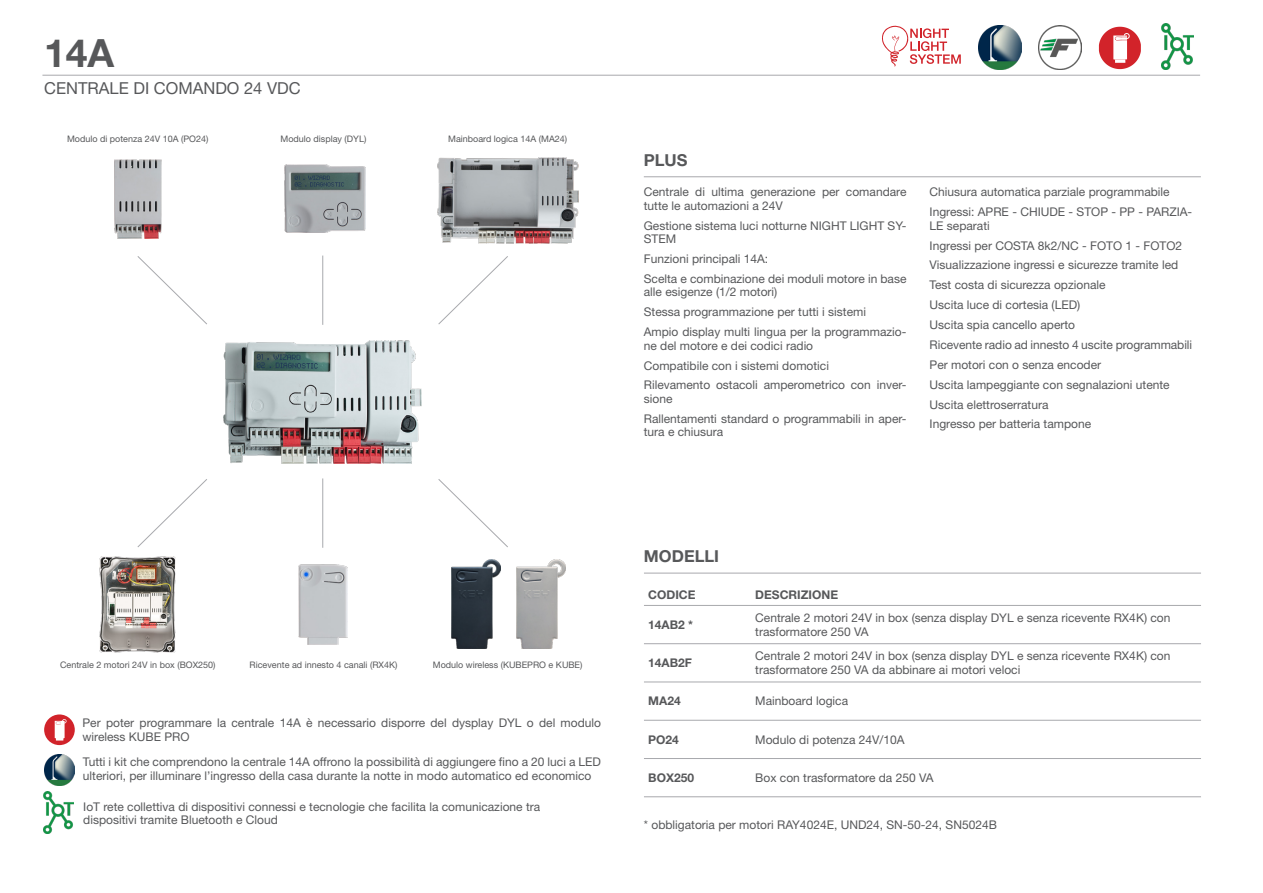
<style>
.page{position:relative;width:1263px;height:893px;background:#fff}
.page>*{position:absolute;margin:0;border:0;box-sizing:border-box;transform-origin:0 0}
.t1{font:700 39px "Helvetica Neue LT Std";color:#57585a}
.t2{font:16.5px "Helvetica Neue LT Std";color:#57585a}
.t3{font:700 16.5px "Helvetica Neue LT Std";color:#57585a}
.Stile_di_paragrafo_1{font:12px/13.5px "Helvetica Neue LT Std";color:#57585a}
.t4{font:700 12px "Helvetica Neue LT Std";color:#57585a}
.t5{font:9px "Helvetica Neue LT Std";color:#57585a}
</style>
<div class="page">
<hr style="left:644px;top:573px;width:557px;height:1px;background:#a8a9ad">
<hr style="left:644px;top:176px;width:557px;height:1px;background:#a8a9ad">
<img style="left:285px;top:165px;width:80px;height:68px">
<img style="left:115px;top:159px;width:46px;height:80px">
<img style="left:298px;top:565px;width:49px;height:79px">
<img style="left:451px;top:559px;width:49px;height:89px">
<img style="left:517px;top:559px;width:48px;height:89px">
<img style="left:100px;top:556px;width:76px;height:96px">
<img style="left:224px;top:341px;width:198px;height:122px">
<img style="left:437px;top:158px;width:142px;height:86px">
<svg style="left:137px;top:256px;width:70px;height:69px"></svg>
<svg style="left:137px;top:479px;width:70px;height:68px"></svg>
<svg style="left:438px;top:256px;width:70px;height:68px"></svg>
<svg style="left:438px;top:479px;width:70px;height:69px"></svg>
<hr style="left:322px;top:256px;width:1px;height:69px;background:#a8a9ad">
<hr style="left:322px;top:478px;width:1px;height:70px;background:#a8a9ad">
<div style="left:44px;top:714px;width:31px;height:31px;background:#d1232a;border-radius:50%"></div>
<svg style="left:55px;top:719px;width:12px;height:21px"></svg>
<img style="left:44px;top:754px;width:31px;height:31px">
<img style="left:1161px;top:23px;width:33px;height:46px">
<svg style="left:1099px;top:27px;width:42px;height:42px"></svg>
<img style="left:1038px;top:26px;width:43px;height:43px">
<img style="left:978px;top:26px;width:43px;height:43px">
<svg style="left:882px;top:26px;width:79px;height:41px"></svg>
<hr style="left:42px;top:75px;width:1158px;height:1px;background:#a8a9ad">
<img style="left:44px;top:791px;width:30px;height:43px">
<hr style="left:644px;top:605px;width:107px;height:1px;background:#a8a9ad">
<hr style="left:751px;top:605px;width:450px;height:1px;background:#a8a9ad">
<hr style="left:644px;top:643px;width:107px;height:1px;background:#a8a9ad">
<hr style="left:751px;top:643px;width:450px;height:1px;background:#a8a9ad">
<hr style="left:644px;top:682px;width:107px;height:1px;background:#a8a9ad">
<hr style="left:751px;top:682px;width:450px;height:1px;background:#a8a9ad">
<hr style="left:644px;top:720px;width:107px;height:1px;background:#a8a9ad">
<hr style="left:751px;top:720px;width:450px;height:1px;background:#a8a9ad">
<hr style="left:644px;top:758px;width:107px;height:1px;background:#a8a9ad">
<hr style="left:644px;top:796px;width:107px;height:1px;background:#a8a9ad">
<hr style="left:751px;top:758px;width:450px;height:1px;background:#a8a9ad">
<hr style="left:751px;top:796px;width:450px;height:1px;background:#a8a9ad">
<p class="t1" style="left:44px;top:29px;width:72px">14A</p>
<p class="t2" style="left:44px;top:78px;width:258px">CENTRALE DI COMANDO 24 VDC</p>
<p class="t5" style="left:67px;top:133px;width:143px">Modulo di potenza 24V 10A (PO24)</p>
<p class="t5" style="left:281px;top:133px;width:87px">Modulo display (DYL)</p>
<p class="t5" style="left:448px;top:133px;width:120px">Mainboard logica 14A (MA24)</p>
<p class="t3" style="left:644px;top:150px;width:45px">PLUS</p>
<p class="Stile_di_paragrafo_1" style="left:644px;top:185px;width:264px">Centrale di ultima generazione per comandare tutte le automazioni a 24V</p>
<p class="Stile_di_paragrafo_1" style="left:644px;top:218px;width:264px">Gestione sistema luci notturne NIGHT LIGHT SY-<br>STEM</p>
<p class="Stile_di_paragrafo_1" style="left:644px;top:252px;width:126px">Funzioni principali 14A:</p>
<p class="Stile_di_paragrafo_1" style="left:644px;top:272px;width:264px">Scelta e combinazione dei moduli motore in base alle esigenze (1/2 motori)</p>
<p class="Stile_di_paragrafo_1" style="left:644px;top:305px;width:224px">Stessa programmazione per tutti i sistemi</p>
<p class="Stile_di_paragrafo_1" style="left:644px;top:325px;width:264px">Ampio display multi lingua per la programmazio&shy;ne del motore e dei codici radio</p>
<p class="Stile_di_paragrafo_1" style="left:644px;top:358px;width:187px">Compatibile con i sistemi domotici</p>
<p class="Stile_di_paragrafo_1" style="left:644px;top:378px;width:264px">Rilevamento ostacoli amperometrico con inver&shy;sione</p>
<p class="Stile_di_paragrafo_1" style="left:644px;top:412px;width:264px">Rallentamenti standard o programmabili in aper&shy;tura e chiusura</p>
<p class="Stile_di_paragrafo_1" style="left:930px;top:185px;width:242px">Chiusura automatica parziale programmabile</p>
<p class="Stile_di_paragrafo_1" style="left:930px;top:205px;width:264px">Ingressi: APRE - CHIUDE - STOP - PP - PARZIA-<br>LE separati</p>
<p class="Stile_di_paragrafo_1" style="left:930px;top:238px;width:254px">Ingressi per COSTA 8k2/NC - FOTO 1 - FOTO2</p>
<p class="Stile_di_paragrafo_1" style="left:930px;top:258px;width:250px">Visualizzazione ingressi e sicurezze tramite led</p>
<p class="Stile_di_paragrafo_1" style="left:930px;top:278px;width:177px">Test costa di sicurezza opzionale</p>
<p class="Stile_di_paragrafo_1" style="left:930px;top:298px;width:152px">Uscita luce di cortesia (LED)</p>
<p class="Stile_di_paragrafo_1" style="left:930px;top:318px;width:147px">Uscita spia cancello aperto</p>
<p class="Stile_di_paragrafo_1" style="left:930px;top:338px;width:264px">Ricevente radio ad innesto 4 uscite programmabili</p>
<p class="Stile_di_paragrafo_1" style="left:930px;top:358px;width:173px">Per motori con o senza encoder</p>
<p class="Stile_di_paragrafo_1" style="left:930px;top:377px;width:242px">Uscita lampeggiante con segnalazioni utente</p>
<p class="Stile_di_paragrafo_1" style="left:930px;top:397px;width:120px">Uscita elettroserratura</p>
<p class="Stile_di_paragrafo_1" style="left:930px;top:417px;width:163px">Ingresso per batteria tampone</p>
<p class="t5" style="left:60px;top:659px;width:157px">Centrale 2 motori 24V in box (BOX250)</p>
<p class="t5" style="left:250px;top:659px;width:149px">Ricevente ad innesto 4 canali (RX4K)</p>
<p class="t5" style="left:433px;top:659px;width:151px">Modulo wireless (KUBEPRO e KUBE)</p>
<p class="Stile_di_paragrafo_1" style="left:82px;top:716px;width:520px">Per poter programmare la centrale 14A è necessario disporre del dysplay DYL o del modulo wireless KUBE PRO</p>
<p class="Stile_di_paragrafo_1" style="left:83px;top:755px;width:520px">Tutti i kit che comprendono la centrale 14A offrono la possibilità di aggiungere fino a 20 luci a LED ulteriori, per illuminare l’ingresso della casa durante la notte in modo automatico ed economico</p>
<p class="Stile_di_paragrafo_1" style="left:83px;top:800px;width:458px">IoT rete collettiva di dispositivi connessi e tecnologie che facilita la comunicazione tra dispositivi tramite Bluetooth e Cloud</p>
<p class="t3" style="left:644px;top:546px;width:77px">MODELLI</p>
<p class="t4" style="left:648px;top:587px;width:49px">CODICE</p>
<p class="t4" style="left:755px;top:587px;width:84px">DESCRIZIONE</p>
<p class="t4" style="left:648px;top:617px;width:46px">14AB2 *</p>
<p class="Stile_di_paragrafo_1" style="left:755px;top:611px;width:417px">Centrale 2 motori 24V in box (senza display DYL e senza ricevente RX4K) con trasformatore 250 VA</p>
<p class="t4" style="left:648px;top:655px;width:45px">14AB2F</p>
<p class="Stile_di_paragrafo_1" style="left:755px;top:649px;width:417px">Centrale 2 motori 24V in box (senza display DYL e senza ricevente RX4K) con trasformatore 250 VA da abbinare ai motori veloci</p>
<p class="t4" style="left:648px;top:694px;width:34px">MA24</p>
<p class="Stile_di_paragrafo_1" style="left:755px;top:694px;width:94px">Mainboard logica</p>
<p class="t4" style="left:648px;top:732px;width:32px">PO24</p>
<p class="Stile_di_paragrafo_1" style="left:755px;top:732px;width:151px">Modulo di potenza 24V/10A</p>
<p class="t4" style="left:648px;top:770px;width:47px">BOX250</p>
<p class="Stile_di_paragrafo_1" style="left:755px;top:771px;width:180px">Box con trasformatore da 250 VA</p>
<p class="Stile_di_paragrafo_1" style="left:644px;top:818px;width:354px">* obbligatoria per motori RAY4024E, UND24, SN-50-24, SN5024B</p>
</div>
